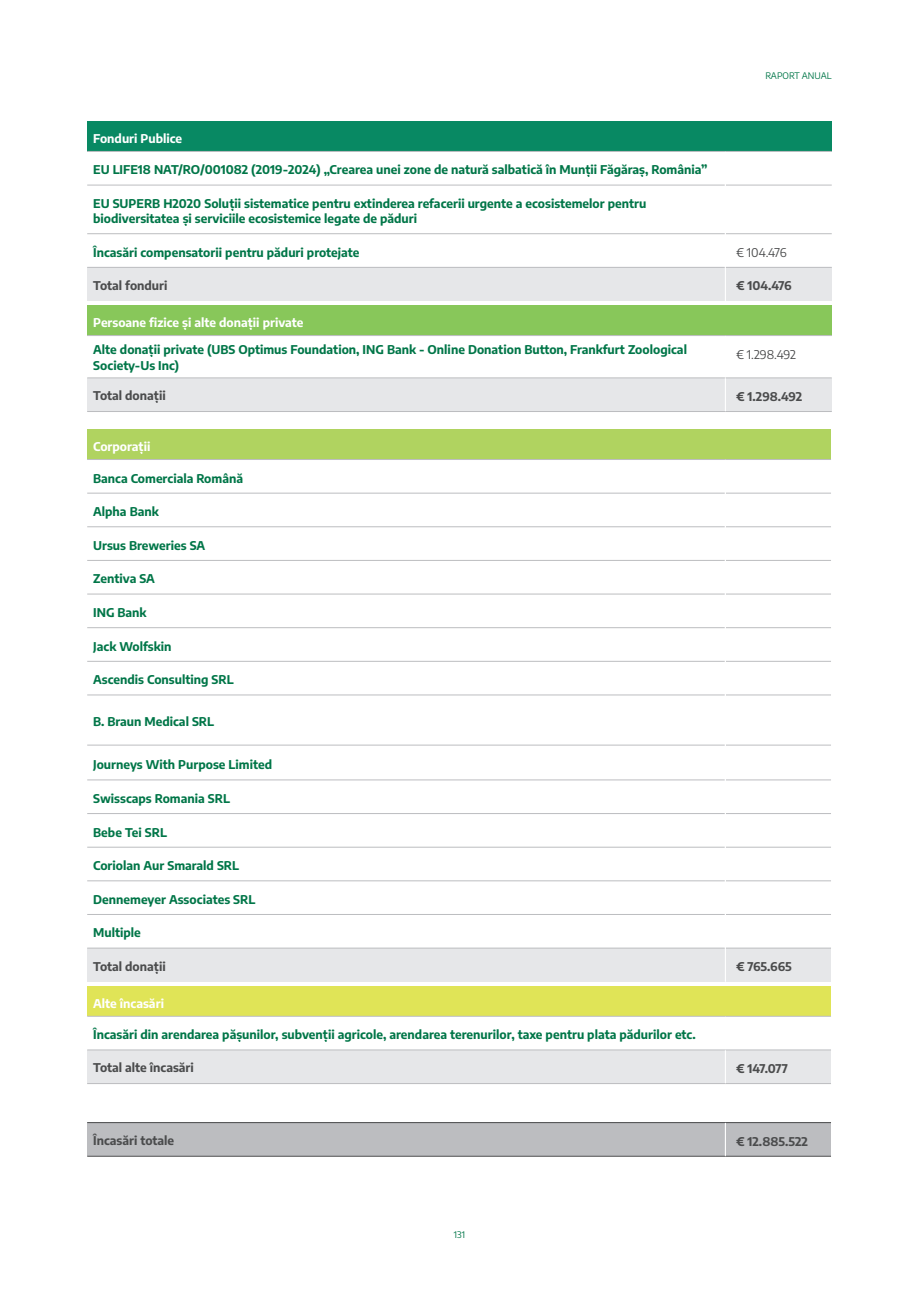
<style>
.page{position:relative;width:919px;height:1289px;background:#fff}
.page>*{position:absolute;margin:0;border:0;box-sizing:border-box;transform-origin:0 0}
.Table_text_8pt{font:700 12px/15px "Encode Sans";color:#007648}
.Table_text_8pt-2{font:700 12px "Encode Sans";color:#4b4c4d}
.Table_text_8pt-3{font:700 12px "Encode Sans";color:#fff}
.Table_text_8pt-4{font:12px "Encode Sans";color:#4b4c4d}
.t1{font:9px "Encode Sans";color:#007648}
</style>
<div class="page">
<div style="left:87px;top:121px;width:744px;height:30px;background:#088963"></div>
<svg style="left:87px;top:184px;width:744px;height:51px"></svg>
<div style="left:87px;top:267px;width:638px;height:34px;background:#e6e7e9"></div>
<div style="left:725px;top:267px;width:106px;height:34px;background:#e6e7e9"></div>
<hr style="left:87px;top:151px;width:638px;height:1px;background:#bcbdc0">
<hr style="left:725px;top:151px;width:106px;height:1px;background:#bcbdc0">
<hr style="left:87px;top:185px;width:637px;height:1px;background:#bcbdc0">
<hr style="left:726px;top:185px;width:105px;height:1px;background:#bcbdc0">
<hr style="left:87px;top:233px;width:637px;height:1px;background:#bcbdc0">
<hr style="left:726px;top:233px;width:105px;height:1px;background:#bcbdc0">
<hr style="left:87px;top:267px;width:637px;height:1px;background:#bcbdc0">
<hr style="left:726px;top:267px;width:105px;height:1px;background:#bcbdc0">
<hr style="left:724px;top:152px;width:2px;height:33px;background:#fff">
<hr style="left:724px;top:185px;width:2px;height:49px;background:#fff">
<hr style="left:724px;top:234px;width:2px;height:33px;background:#fff">
<hr style="left:724px;top:267px;width:2px;height:34px;background:#fff">
<div style="left:87px;top:305px;width:744px;height:30px;background:#88c75a"></div>
<div style="left:87px;top:378px;width:638px;height:33px;background:#e6e7e9"></div>
<div style="left:725px;top:378px;width:106px;height:33px;background:#e6e7e9"></div>
<hr style="left:87px;top:335px;width:638px;height:1px;background:#bcbdc0">
<hr style="left:725px;top:335px;width:106px;height:1px;background:#bcbdc0">
<hr style="left:87px;top:377px;width:638px;height:1px;background:#bcbdc0">
<hr style="left:725px;top:377px;width:106px;height:1px;background:#bcbdc0">
<hr style="left:87px;top:411px;width:638px;height:1px;background:#bcbdc0">
<hr style="left:725px;top:411px;width:106px;height:1px;background:#bcbdc0">
<hr style="left:724px;top:378px;width:2px;height:33px;background:#fff">
<div style="left:87px;top:429px;width:744px;height:30px;background:#b0d360"></div>
<svg style="left:87px;top:492px;width:744px;height:390px"></svg>
<div style="left:87px;top:948px;width:638px;height:33px;background:#e6e7e9"></div>
<div style="left:725px;top:948px;width:106px;height:33px;background:#e6e7e9"></div>
<hr style="left:87px;top:459px;width:638px;height:1px;background:#bcbdc0">
<hr style="left:725px;top:459px;width:106px;height:1px;background:#bcbdc0">
<hr style="left:87px;top:493px;width:637px;height:1px;background:#bcbdc0">
<hr style="left:726px;top:493px;width:105px;height:1px;background:#bcbdc0">
<hr style="left:87px;top:526px;width:637px;height:1px;background:#bcbdc0">
<hr style="left:726px;top:526px;width:105px;height:1px;background:#bcbdc0">
<hr style="left:87px;top:560px;width:637px;height:1px;background:#bcbdc0">
<hr style="left:726px;top:560px;width:105px;height:1px;background:#bcbdc0">
<hr style="left:87px;top:593px;width:637px;height:1px;background:#bcbdc0">
<hr style="left:726px;top:593px;width:105px;height:1px;background:#bcbdc0">
<hr style="left:87px;top:627px;width:637px;height:1px;background:#bcbdc0">
<hr style="left:726px;top:627px;width:105px;height:1px;background:#bcbdc0">
<hr style="left:87px;top:661px;width:637px;height:1px;background:#bcbdc0">
<hr style="left:726px;top:661px;width:105px;height:1px;background:#bcbdc0">
<hr style="left:87px;top:694px;width:637px;height:1px;background:#bcbdc0">
<hr style="left:726px;top:694px;width:105px;height:1px;background:#bcbdc0">
<hr style="left:87px;top:744px;width:637px;height:1px;background:#bcbdc0">
<hr style="left:726px;top:744px;width:105px;height:1px;background:#bcbdc0">
<hr style="left:87px;top:779px;width:637px;height:1px;background:#bcbdc0">
<hr style="left:726px;top:779px;width:105px;height:1px;background:#bcbdc0">
<hr style="left:87px;top:813px;width:637px;height:1px;background:#bcbdc0">
<hr style="left:726px;top:813px;width:105px;height:1px;background:#bcbdc0">
<hr style="left:87px;top:846px;width:637px;height:1px;background:#bcbdc0">
<hr style="left:726px;top:846px;width:105px;height:1px;background:#bcbdc0">
<hr style="left:87px;top:880px;width:637px;height:1px;background:#bcbdc0">
<hr style="left:726px;top:880px;width:105px;height:1px;background:#bcbdc0">
<hr style="left:87px;top:914px;width:637px;height:1px;background:#bcbdc0">
<hr style="left:726px;top:914px;width:105px;height:1px;background:#bcbdc0">
<hr style="left:87px;top:947px;width:637px;height:1px;background:#bcbdc0">
<hr style="left:726px;top:947px;width:105px;height:1px;background:#bcbdc0">
<hr style="left:724px;top:460px;width:2px;height:33px;background:#fff">
<hr style="left:724px;top:493px;width:2px;height:34px;background:#fff">
<hr style="left:724px;top:527px;width:2px;height:33px;background:#fff">
<hr style="left:724px;top:560px;width:2px;height:34px;background:#fff">
<hr style="left:724px;top:594px;width:2px;height:33px;background:#fff">
<hr style="left:724px;top:627px;width:2px;height:34px;background:#fff">
<hr style="left:724px;top:661px;width:2px;height:34px;background:#fff">
<hr style="left:724px;top:695px;width:2px;height:50px;background:#fff">
<hr style="left:724px;top:745px;width:2px;height:35px;background:#fff">
<hr style="left:724px;top:780px;width:2px;height:33px;background:#fff">
<hr style="left:724px;top:813px;width:2px;height:34px;background:#fff">
<hr style="left:724px;top:847px;width:2px;height:33px;background:#fff">
<hr style="left:724px;top:880px;width:2px;height:34px;background:#fff">
<hr style="left:724px;top:948px;width:2px;height:33px;background:#fff">
<div style="left:87px;top:986px;width:744px;height:30px;background:#e0e457"></div>
<div style="left:87px;top:1049px;width:638px;height:34px;background:#e6e7e9"></div>
<div style="left:725px;top:1049px;width:106px;height:34px;background:#e6e7e9"></div>
<hr style="left:87px;top:1015px;width:638px;height:1px;background:#bcbdc0">
<hr style="left:725px;top:1015px;width:106px;height:1px;background:#bcbdc0">
<hr style="left:87px;top:1049px;width:638px;height:1px;background:#bcbdc0">
<hr style="left:725px;top:1049px;width:106px;height:1px;background:#bcbdc0">
<hr style="left:87px;top:1083px;width:638px;height:1px;background:#bcbdc0">
<hr style="left:725px;top:1083px;width:106px;height:1px;background:#bcbdc0">
<hr style="left:724px;top:1050px;width:2px;height:33px;background:#fff">
<div style="left:87px;top:1122px;width:638px;height:34px;background:#bcbdc0"></div>
<div style="left:725px;top:1122px;width:106px;height:34px;background:#bcbdc0"></div>
<hr style="left:87px;top:1122px;width:638px;height:1px;background:#4b4c4d">
<hr style="left:725px;top:1122px;width:106px;height:1px;background:#4b4c4d">
<hr style="left:87px;top:1155px;width:638px;height:1px;background:#4b4c4d">
<hr style="left:725px;top:1155px;width:106px;height:1px;background:#4b4c4d">
<hr style="left:724px;top:1122px;width:2px;height:33px;background:#fff">
<p class="t1" style="left:765px;top:70px;width:68px">RAPORT ANUAL</p>
<p class="Table_text_8pt-3" style="left:93px;top:129px;width:90px">Fonduri Publice</p>
<p class="Table_text_8pt" style="left:93px;top:162px;width:615px">EU LIFE18 NAT/RO/001082 (2019-2024) „Crearea unei zone de natură salbatică în Munții Făgăraș, România”</p>
<p class="Table_text_8pt" style="left:93px;top:195px;width:554px">EU SUPERB H2020 Soluții sistematice pentru extinderea refacerii urgente a ecosistemelor pentru biodiversitatea și serviciile ecosistemice legate de păduri</p>
<p class="Table_text_8pt" style="left:93px;top:244px;width:268px">Încasări compensatorii pentru păduri protejate</p>
<p class="Table_text_8pt-4" style="left:736px;top:244px;width:52px">€ 104.476</p>
<p class="Table_text_8pt-2" style="left:93px;top:276px;width:76px">Total fonduri</p>
<p class="Table_text_8pt-2" style="left:736px;top:277px;width:57px">€ 104.476</p>
<p class="Table_text_8pt-3" style="left:93px;top:313px;width:212px">Persoane fizice și alte donații private</p>
<p class="Table_text_8pt" style="left:93px;top:340px;width:595px;line-height:16.5px">Alte donații private (UBS Optimus Foundation, ING Bank - Online Donation Button, Frankfurt Zoological<br>Society-Us Inc)</p>
<p class="Table_text_8pt-4" style="left:736px;top:346px;width:62px">€ 1.298.492</p>
<p class="Table_text_8pt-2" style="left:93px;top:387px;width:74px">Total donații</p>
<p class="Table_text_8pt-2" style="left:736px;top:387px;width:68px">€ 1.298.492</p>
<p class="Table_text_8pt-3" style="left:93px;top:437px;width:59px">Corporații</p>
<p class="Table_text_8pt" style="left:93px;top:470px;width:151px">Banca Comerciala Română</p>
<p class="Table_text_8pt" style="left:93px;top:503px;width:67px">Alpha Bank</p>
<p class="Table_text_8pt" style="left:93px;top:537px;width:113px">Ursus Breweries SA</p>
<p class="Table_text_8pt" style="left:93px;top:570px;width:63px">Zentiva SA</p>
<p class="Table_text_8pt" style="left:93px;top:604px;width:55px">ING Bank</p>
<p class="Table_text_8pt" style="left:93px;top:638px;width:80px">Jack Wolfskin</p>
<p class="Table_text_8pt" style="left:93px;top:671px;width:142px">Ascendis Consulting SRL</p>
<p class="Table_text_8pt" style="left:93px;top:713px;width:122px">B. Braun Medical SRL</p>
<p class="Table_text_8pt" style="left:93px;top:756px;width:180px">Journeys With Purpose Limited</p>
<p class="Table_text_8pt" style="left:93px;top:790px;width:138px">Swisscaps Romania SRL</p>
<p class="Table_text_8pt" style="left:93px;top:823px;width:75px">Bebe Tei SRL</p>
<p class="Table_text_8pt" style="left:93px;top:857px;width:147px">Coriolan Aur Smarald SRL</p>
<p class="Table_text_8pt" style="left:93px;top:891px;width:164px">Dennemeyer Associates SRL</p>
<p class="Table_text_8pt" style="left:93px;top:924px;width:49px">Multiple</p>
<p class="Table_text_8pt-2" style="left:93px;top:957px;width:74px">Total donații</p>
<p class="Table_text_8pt-2" style="left:736px;top:957px;width:57px">€ 765.665</p>
<p class="Table_text_8pt-3" style="left:93px;top:994px;width:72px">Alte încasări</p>
<p class="Table_text_8pt" style="left:93px;top:1026px;width:604px">Încasări din arendarea pășunilor, subvenții agricole, arendarea terenurilor, taxe pentru plata pădurilor etc.</p>
<p class="Table_text_8pt-2" style="left:93px;top:1058px;width:102px">Total alte încasări</p>
<p class="Table_text_8pt-2" style="left:736px;top:1059px;width:53px">€ 147.077</p>
<p class="Table_text_8pt-2" style="left:93px;top:1131px;width:82px">Încasări totale</p>
<p class="Table_text_8pt-2" style="left:736px;top:1132px;width:73px">€ 12.885.522</p>
<p class="t1" style="left:454px;top:1228px;width:13px">131</p>
</div>
